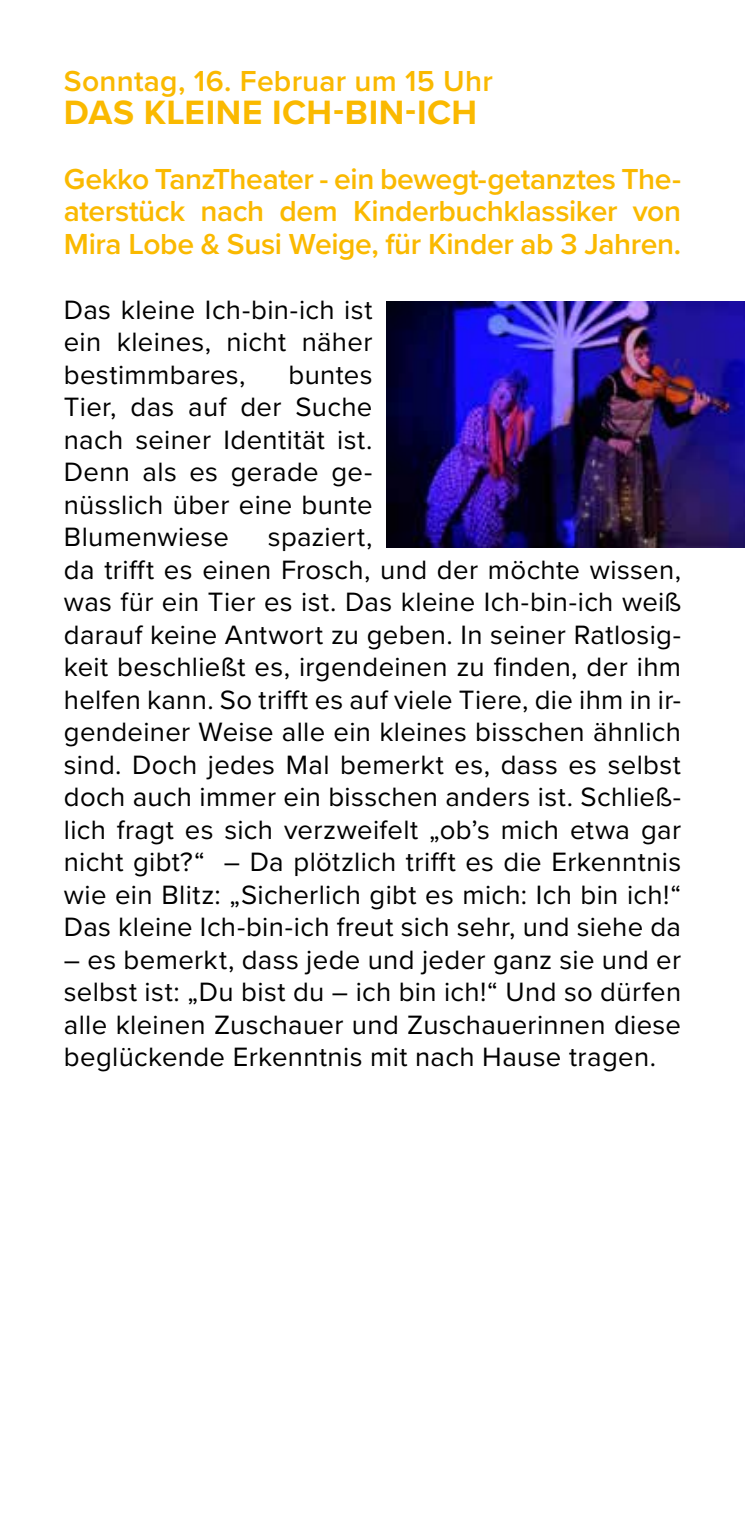
<style>
.page{position:relative;width:745px;height:1531px;background:#fff}
.page>*{position:absolute;margin:0;border:0;box-sizing:border-box;transform-origin:0 0}
.t1{font:700 35px "Proxima Nova";letter-spacing:.01em;color:#fab900}
.t2{font:600 30px/32.5px "Proxima Nova";letter-spacing:-.01em;color:#fab900;text-align:justify}
.t3{font:600 30px "Proxima Nova";letter-spacing:.01em;color:#fab900}
.t4{font:27.5px/32.5px "Proxima Nova";letter-spacing:.01em;color:#000;text-align:justify}
</style>
<div class="page">
<img style="left:386px;top:302px;width:358px;height:245px">
<p class="t3" style="left:64px;top:59px;width:430px">Sonntag, 16. Februar um 15 Uhr</p>
<p class="t1" style="left:64px;top:86px;width:414px">DAS KLEINE ICH-BIN-ICH</p>
<p class="t2" style="left:64px;top:161px;width:618px">Gekko TanzTheater - ein bewegt-getanztes The&shy;aterstück nach dem Kinderbuchklassiker von Mira Lobe &amp; Susi Weige, für Kinder ab 3 Jahren.</p>
<p class="t4" style="left:64px;top:292px;width:310px">Das kleine Ich-bin-ich ist ein kleines, nicht näher bestimmbares,</p>
<p class="t4" style="left:64px;top:357px;width:310px;text-indent:224px">buntes Tier, das auf der Suche nach seiner Identität ist.<br>Denn als es gerade ge&shy;nüsslich über eine bunte Blumenwiese</p>
<p class="t4" style="left:64px;top:519px;width:618px;text-align:left;text-indent:204px">spaziert,<br>da trifft es einen Frosch, und der möchte wissen, was für ein Tier es ist. Das kleine Ich-bin-ich weiß darauf keine Antwort zu geben. In seiner Ratlosig&shy;keit beschließt es, irgendeinen zu finden, der ihm helfen kann. So trifft es auf viele Tiere, die ihm in ir&shy;gendeiner Weise alle ein kleines bisschen ähnlich sind. Doch jedes Mal bemerkt es, dass es selbst doch auch immer ein bisschen anders ist. Schließ&shy;lich fragt es sich verzweifelt „ob’s mich etwa gar nicht gibt?“ – Da plötzlich trifft es die Erkenntnis wie ein Blitz: „Sicherlich gibt es mich: Ich bin ich!“ Das kleine Ich-bin-ich freut sich sehr, und siehe da</p>
<p class="t4" style="left:64px;top:942px;width:618px">– es bemerkt, dass jede und jeder ganz sie und er selbst ist: „Du bist du – ich bin ich!“ Und so dürfen alle kleinen Zuschauer und Zuschauerinnen diese beglückende Erkenntnis mit nach Hause tragen.</p>
</div>
